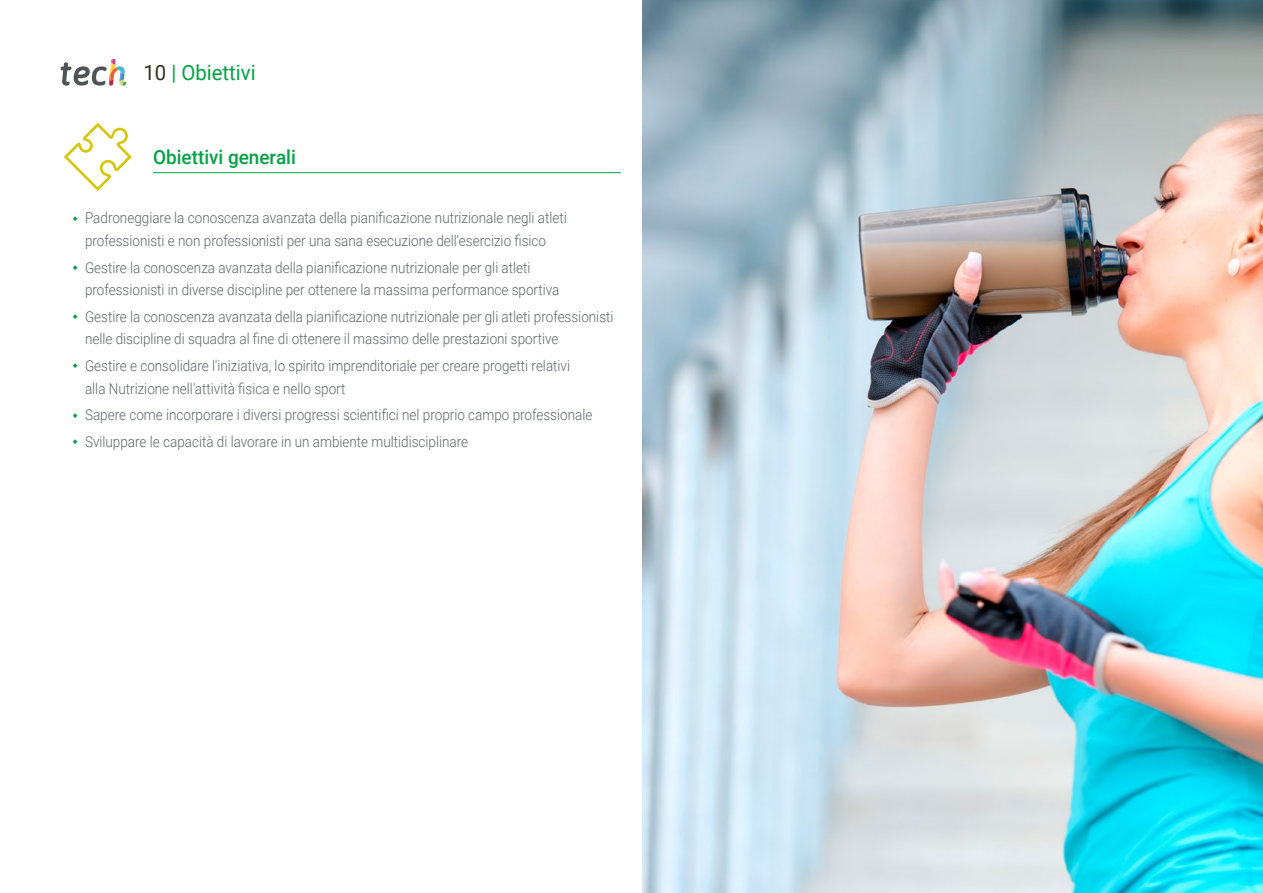
<style>
.page{position:relative;width:1263px;height:893px;background:#fff}
.page>*{position:absolute;margin:0;border:0;box-sizing:border-box;transform-origin:0 0}
.t1{font:21px "Roboto";color:#00a245}
.t2{font:500 19.5px "Roboto";color:#00a245}
.t3{font:300 15px/22.5px "Roboto";color:#61646a;scale:.9 1}
.s1{color:#312e20}
</style>
<div class="page">
<hr style="left:153px;top:172px;width:468px;height:1px;background:#00a245">
<svg style="left:64px;top:123px;width:68px;height:68px"></svg>
<img style="left:642px;top:0;width:621px;height:893px">
<svg style="left:61px;top:59px;width:65px;height:27px"></svg>
<h1 class="t1" style="left:144px;top:57px;width:114px"><span class="s1">10</span> | Obiettivi</h1>
<h2 class="t2" style="left:153px;top:144px;width:144px">Obiettivi generali</h2>
<p class="t3" style="left:85px;top:206px;width:537px">Padroneggiare la conoscenza avanzata della pianificazione nutrizionale negli atleti professionisti e non professionisti per una sana esecuzione dell'esercizio fisico</p>
<p class="t3" style="left:85px;top:255px;width:529px">Gestire la conoscenza avanzata della pianificazione nutrizionale per gli atleti professionisti in diverse discipline per ottenere la massima performance sportiva</p>
<p class="t3" style="left:85px;top:305px;width:589px">Gestire la conoscenza avanzata della pianificazione nutrizionale per gli atleti professionisti nelle discipline di squadra al fine di ottenere il massimo delle prestazioni sportive</p>
<p class="t3" style="left:85px;top:354px;width:540px">Gestire e consolidare l'iniziativa, lo spirito imprenditoriale per creare progetti relativi alla Nutrizione nell'attività fisica e nello sport</p>
<p class="t3" style="left:85px;top:401px;width:565px;line-height:26.7px">Sapere come incorporare i diversi progressi scientifici nel proprio campo professionale<br>Sviluppare le capacità di lavorare in un ambiente multidisciplinare</p>
</div>
